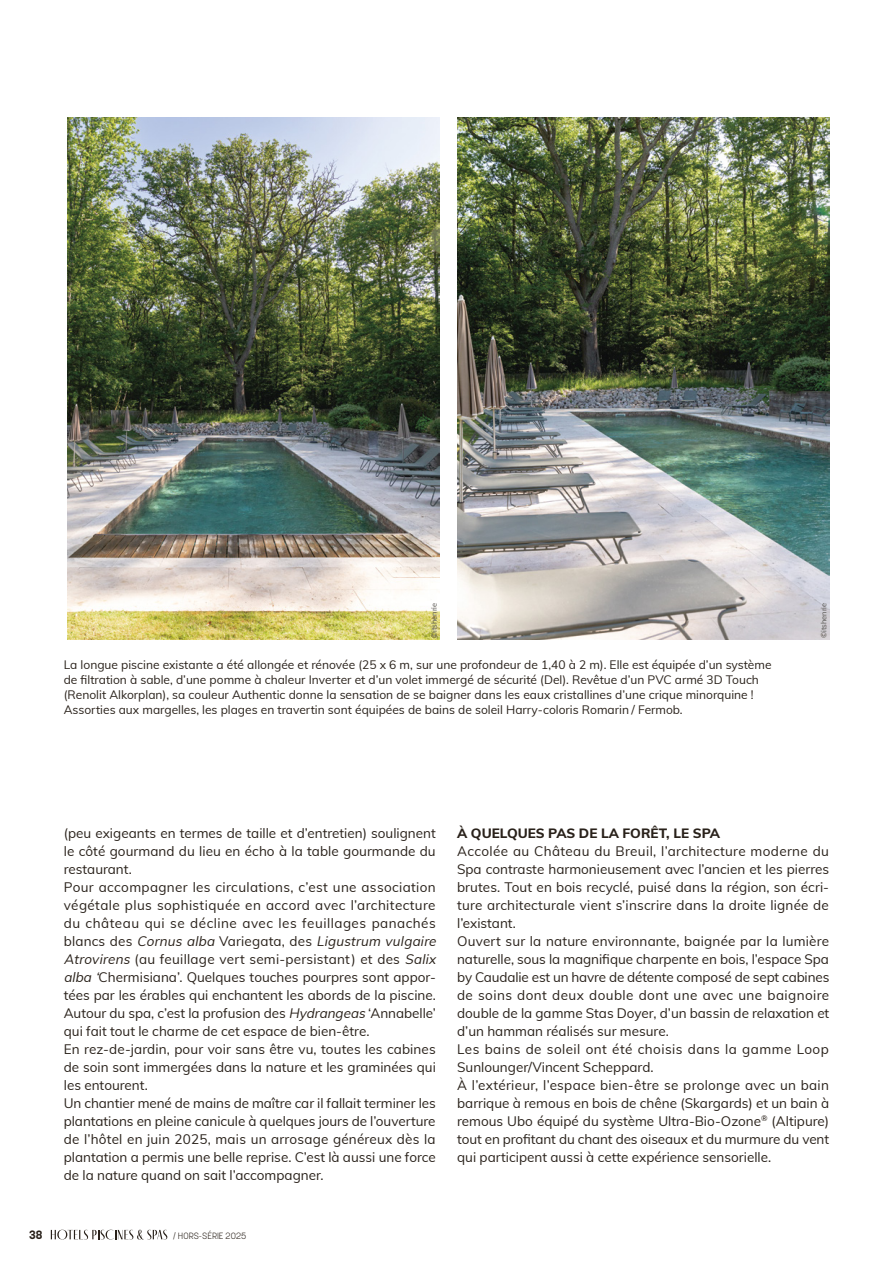
<style>
.page{position:relative;width:893px;height:1263px;background:#fff}
.page>*{position:absolute;margin:0;border:0;box-sizing:border-box;transform-origin:0 0}
.t1{font:13.5px/18px "Muli";color:#29211a}
.t2{font:800 13.5px "Muli";color:#29211a}
.t3{font:12px/15px "Muli";color:#29211a}
.t4{font:700 12px "Korolev";color:#29211a}
.t5{font:300 9px "Korolev";color:#29211a}
.t6{font:7.5px "Muli";color:#55524e}
.s1{font-style:italic}
</style>
<div class="page">
<svg style="left:51px;top:1230px;width:116px;height:9px"></svg>
<img style="left:68px;top:118px;width:372px;height:522px">
<img style="left:457px;top:117px;width:372px;height:522px">
<p class="t6" style="left:429px;top:638px;width:37px;rotate:-90deg">©itshenrie</p>
<p class="t6" style="left:818px;top:638px;width:37px;rotate:-90deg">©itshenrie</p>
<p class="t3" style="left:64px;top:657px;width:709px">La longue piscine existante a été allongée et rénovée (25 x 6 m, sur une profondeur de 1,40 à 2 m). Elle est équipée d’un système de filtration à sable, d’une pomme à chaleur Inverter et d’un volet immergé de sécurité (Del). Revêtue d’un PVC armé 3D Touch (Renolit Alkorplan), sa couleur Authentic donne la sensation de se baigner dans les eaux cristallines d’une crique minorquine !<br>Assorties aux margelles, les plages en travertin sont équipées de bains de soleil Harry-coloris Romarin / Fermob.</p>
<p class="t1" style="left:64px;top:823px;width:377px">(peu exigeants en termes de taille et d’entretien) soulignent le côté gourmand du lieu en écho à la table gourmande du restaurant.<br>Pour accompagner les circulations, c’est une association végétale plus sophistiquée en accord avec l’architecture du château qui se décline avec les feuillages panachés b l a n cs d e s <span class="s1">Cornus alba</span> Va ri e g ata , d e s <span class="s1">Ligustrum vulgaire Atrovirens</span> (au feuillage vert semi-persistant) et des <span class="s1">Salix alba ‘</span>Chermisiana’. Quelques touches pourpres sont appor&shy;tées par les érables qui enchantent les abords de la piscine.<br>Autour du spa, c’est la profusion des <span class="s1">Hydrangeas</span> ‘Annabelle’ qui fait tout le charme de cet espace de bien-être.<br>En rez-de-jardin, pour voir sans être vu, toutes les cabines de soin sont immergées dans la nature et les graminées qui les entourent.<br>Un chantier mené de mains de maître car il fallait terminer les plantations en pleine canicule à quelques jours de l’ouverture de l’hôtel en juin 2025, mais un arrosage généreux dès la plantation a permis une belle reprise. C’est là aussi une force de la nature quand on sait l’accompagner.</p>
<p class="t2" style="left:457px;top:823px;width:264px">À QUELQUES PAS DE LA FORÊT, LE SPA</p>
<p class="t1" style="left:457px;top:841px;width:374px">Accolée au Château du Breuil, l’architecture moderne du Spa contraste harmonieusement avec l’ancien et les pierres brutes. Tout en bois recyclé, puisé dans la région, son écri&shy;ture architecturale vient s’inscrire dans la droite lignée de l’existant.<br>Ouvert sur la nature environnante, baignée par la lumière naturelle, sous la magnifique charpente en bois, l’espace Spa by Caudalie est un havre de détente composé de sept cabines de soins dont deux double dont une avec une baignoire double de la gamme Stas Doyer, d’un bassin de relaxation et d’un hamman réalisés sur mesure.<br>Les bains de soleil ont été choisis dans la gamme Loop Sunlounger/Vincent Scheppard.<br>À l’extérieur, l’espace bien-être se prolonge avec un bain barrique à remous en bois de chêne (Skargards) et un bain à remous Ubo équipé du système Ultra-Bio-Ozone<sup>®</sup> (Altipure) tout en profitant du chant des oiseaux et du murmure du vent qui participent aussi à cette expérience sensorielle.</p>
<p class="t4" style="left:29px;top:1227px;width:15px">38</p>
<p class="t5" style="left:173px;top:1230px;width:75px">/ HORS-SÉRIE 2025</p>
</div>
